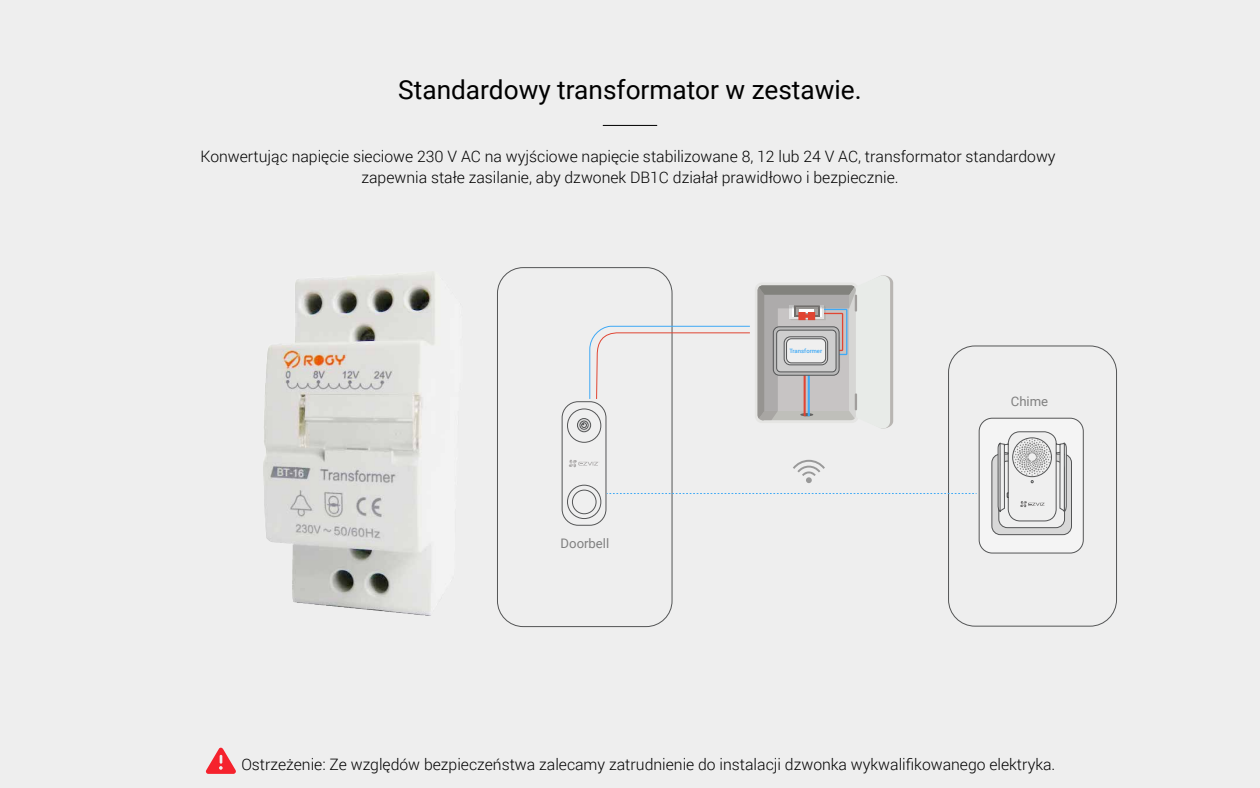
<style>
.page{position:relative;width:1260px;height:788px;background:#eee}
.page>*{position:absolute;margin:0;border:0;box-sizing:border-box;transform-origin:0 0}
.t1{font:26.25px "Roboto";color:#000}
.t2{font:300 15.75px/21px "Roboto";color:#000;text-align:center}
.t3{font:13.12px "Roboto";color:#808080}
.t4{font:500 5.95px "Roboto";color:#3fa9f5}
</style>
<div class="page">
<hr style="left:603px;top:125px;width:54px;height:1px;background:#020202">
<svg style="left:206px;top:747px;width:30px;height:26px"></svg>
<img style="left:264px;top:272px;width:171px;height:343px">
<div style="left:979px;top:418px;width:104px;height:135px;background:#f4f4f4;border-radius:13px"></div>
<div style="left:979px;top:418px;width:105px;height:135px;border:1px solid #545556;border-radius:13px"></div>
<div style="left:948px;top:346px;width:169px;height:280px;border:1px solid #545556;border-radius:26px"></div>
<svg style="left:755px;top:282px;width:104px;height:141px"></svg>
<svg style="left:758px;top:275px;width:135px;height:154px"></svg>
<div style="left:497px;top:267px;width:175px;height:359px;border:1px solid #545556;border-radius:26px"></div>
<div style="left:562px;top:401px;width:44px;height:124px;border:1px solid #545556;border-radius:16px"></div>
<svg style="left:568px;top:485px;width:33px;height:33px"></svg>
<div style="left:567px;top:485px;width:34px;height:33px;border:1px solid #545556;border-radius:50%"></div>
<div style="left:572px;top:490px;width:24px;height:23px;background:#efefef;border-radius:50%"></div>
<div style="left:572px;top:490px;width:24px;height:24px;border:1px solid #545556;border-radius:50%"></div>
<div style="left:567px;top:408px;width:34px;height:34px;border:1px solid #545556;border-radius:50%"></div>
<svg style="left:577px;top:418px;width:14px;height:13px"></svg>
<div style="left:577px;top:418px;width:14px;height:14px;border:1px solid #545556;border-radius:50%"></div>
<div style="left:580px;top:421px;width:8px;height:8px;border:1px solid #545556;border-radius:50%"></div>
<svg style="left:581px;top:422px;width:6px;height:6px"></svg>
<svg style="left:569px;top:459px;width:29px;height:8px"></svg>
<svg style="left:607px;top:493px;width:370px;height:1px"></svg>
<div style="left:992px;top:454px;width:80px;height:80px;background:#d8d8d8;border-radius:9px"></div>
<div style="left:992px;top:454px;width:80px;height:81px;border:1px solid #545556;border-radius:9px"></div>
<div style="left:999px;top:461px;width:66px;height:66px;background:#efefef;border-radius:9px"></div>
<div style="left:999px;top:461px;width:66px;height:67px;border:1px solid #545556;border-radius:9px"></div>
<svg style="left:998px;top:345px;width:69px;height:176px"></svg>
<svg style="left:773px;top:327px;width:66px;height:48px"></svg>
<div style="left:773px;top:326px;width:66px;height:49px;border:1px solid #545556;border-radius:6px"></div>
<div style="left:777px;top:330px;width:59px;height:42px;background:#cecece;border-radius:4px"></div>
<div style="left:776px;top:330px;width:60px;height:42px;border:1px solid #545556;border-radius:4px"></div>
<div style="left:784px;top:336px;width:44px;height:29px;border:1px solid #545556;border-radius:6px"></div>
<div style="left:787px;top:339px;width:39px;height:24px;background:#efefef;border-radius:5px"></div>
<div style="left:786px;top:338px;width:40px;height:25px;border:1px solid #545556;border-radius:5px"></div>
<svg style="left:589px;top:325px;width:161px;height:75px"></svg>
<svg style="left:793px;top:460px;width:32px;height:23px"></svg>
<h1 class="t1" style="left:398px;top:71px;width:465px">Standardowy transformator w zestawie.</h1>
<p class="t2" style="left:200px;top:145px;width:857px">Konwertując napięcie sieciowe 230 V AC na wyjściowe napięcie stabilizowane 8, 12 lub 24 V AC, transformator standardowy zapewnia stałe zasilanie, aby dzwonek DB1C działał prawidłowo i bezpiecznie.</p>
<p class="t3" style="left:561px;top:534px;width:50px">Doorbell</p>
<p class="t4" style="left:789px;top:346px;width:34px">Transformer</p>
<p class="t3" style="left:1011px;top:392px;width:39px">Chime</p>
<p class="t2" style="left:241px;top:753px;width:815px">Ostrzeżenie: Ze względów bezpieczeństwa zalecamy zatrudnienie do instalacji dzwonka wykwalifikowanego elektryka.</p>
</div>
